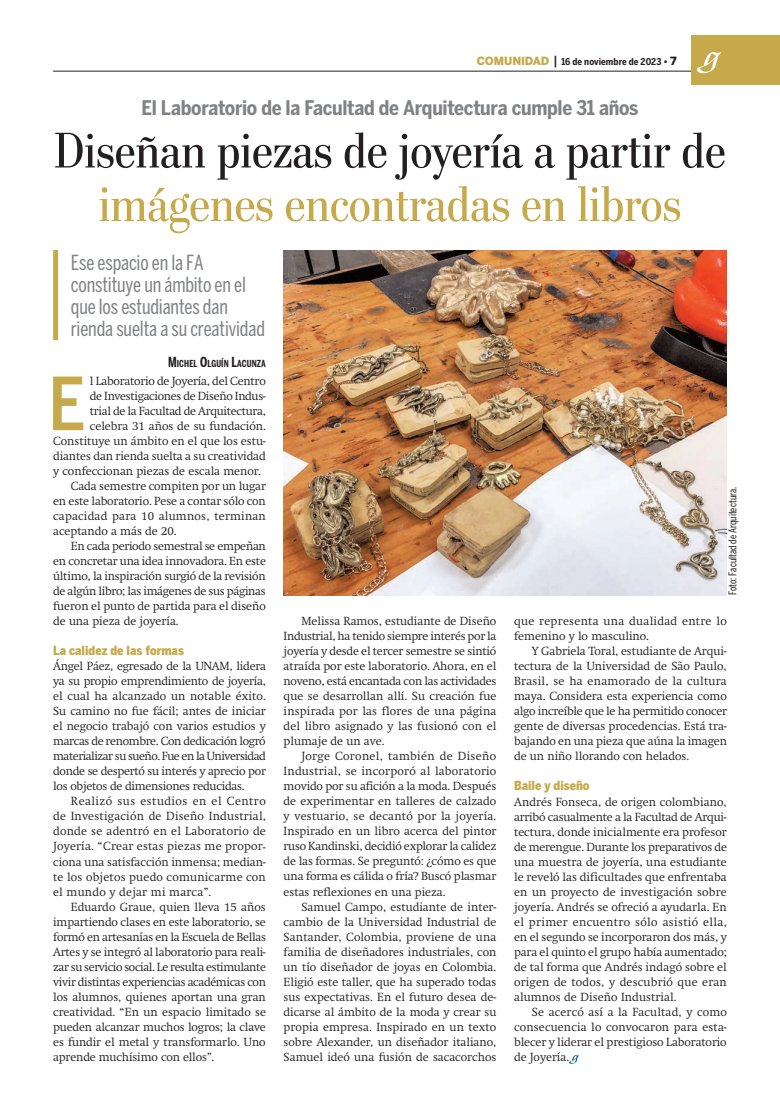
<style>
.page{position:relative;width:780px;height:1117px;background:#fff}
.page>*{position:absolute;margin:0;border:0;box-sizing:border-box;transform-origin:0 0}
.t1{font:500 72.38px "Benton Sans Cond";color:#c5a94a}
.t2{font:50px "Stilson";color:#231f20}
.t3{font:50px "Stilson";color:#c5a94a}
.t4{font:20.62px/21.9px "Benton Sans Comp";letter-spacing:-.01em;color:#808285}
.t5{font:700 20px "Benton Sans Cond";letter-spacing:-.015em;color:#808285}
.t6{font:900 12.5px "Benton Sans Cond";color:#c5a94a}
.t7{font:300 11.62px/15px "Swift";letter-spacing:-.005em;color:#231f20;text-align:justify}
.t8{font:300 11.62px "Swift";letter-spacing:-.025em;color:#231f20}
.t9{font:300 11.62px/15px "Swift";letter-spacing:.025em;color:#231f20}
.t10{font:300 11.62px "Swift";letter-spacing:.02em;color:#231f20}
.t11{font:10.62px "Benton Sans Comp";color:#231f20}
.t12{font:700 9.62px "Benton Sans Comp";letter-spacing:.01em;color:#231f20}
.t13{font:700 9.38px "Benton Sans Cond";letter-spacing:.01em;color:#231f20}
.s1{font-family:"Benton Sans";font-weight:900;font-size:11.25px;color:#c5a94a}
.s2{font-weight:500;font-size:12.5px}
.s3{font-family:"Benton Sans";font-weight:900}
.s4{font-family:"Benton Sans";font-weight:900;font-size:11.25px}
.s5{font-size:13.75px}
</style>
<div class="page">
<hr style="left:53px;top:71px;width:673px;height:1px;background:#231f20">
<div style="left:691px;top:35px;width:88px;height:50px;background:#c5a94a"></div>
<svg style="left:696px;top:52px;width:26px;height:21px"></svg>
<img style="left:283px;top:250px;width:443px;height:345px">
<div style="left:53px;top:250px;width:5px;height:90px;background:#c5a94a"></div>
<svg style="left:569px;top:1055px;width:10px;height:8px"></svg>
<p class="t13" style="left:477px;top:56px;width:201px"><span class="s1">COMUNIDAD</span> <span class="s2">|</span> 16 de noviembre de 2023 <span class="s3">•</span> <span class="s4">7</span></p>
<h3 class="t5" style="left:142px;top:96px;width:498px">El Laboratorio de la Facultad de Arquitectura cumple 31 años</h3>
<h2 class="t2" style="left:54px;top:121px;width:672px">Diseñan piezas de joyería a partir de</h2>
<h2 class="t3" style="left:99px;top:175px;width:584px">imágenes encontradas en libros</h2>
<h3 class="t4" style="left:71px;top:251px;width:195px">Ese espacio en la FA constituye un ámbito en el que los estudiantes dan rienda suelta a su creatividad</h3>
<p class="t12" style="left:168px;top:358px;width:99px"><span class="s5">M</span>ICHEL <span class="s5">O</span>LGUÍN <span class="s5">L</span>ACUNZA</p>
<h1 class="t1" style="left:48px;top:361px;width:39px">E</h1>
<p class="t7" style="left:90px;top:373px;width:177px">l Laboratorio de Joyería, del Centro</p>
<p class="t8" style="left:90px;top:389px;width:177px">de Investigaciones de Diseño Indus-</p>
<p class="t7" style="left:90px;top:403px;width:177px">trial de la Facultad de Arquitectura,</p>
<p class="t7" style="left:90px;top:418px;width:177px">celebra 31 años de su fundación.</p>
<p class="t7" style="left:53px;top:433px;width:214px">Constituye un ámbito en el que los estu-</p>
<p class="t7" style="left:53px;top:448px;width:214px">diantes dan rienda suelta a su creatividad</p>
<p class="t7" style="left:53px;top:463px;width:209px">y confeccionan piezas de escala menor.</p>
<p class="t7" style="left:71px;top:478px;width:196px">Cada semestre compiten por un lugar</p>
<p class="t7" style="left:53px;top:493px;width:214px">en este laboratorio. Pese a contar sólo con</p>
<p class="t10" style="left:53px;top:509px;width:214px">capacidad para 10 alumnos, terminan</p>
<p class="t7" style="left:53px;top:523px;width:125px">aceptando a más de 20.</p>
<p class="t7" style="left:71px;top:538px;width:196px">En cada periodo semestral se empeñan</p>
<p class="t7" style="left:53px;top:553px;width:214px">en concretar una idea innovadora. En este</p>
<p class="t7" style="left:53px;top:568px;width:214px">último, la inspiración surgió de la revisión</p>
<p class="t8" style="left:53px;top:584px;width:214px">de algún libro; las imágenes de sus páginas</p>
<p class="t7" style="left:53px;top:598px;width:214px">fueron el punto de partida para el diseño</p>
<p class="t7" style="left:53px;top:613px;width:127px">de una pieza de joyería.</p>
<p class="t6" style="left:53px;top:643px;width:132px">La calidez de las formas</p>
<p class="t7" style="left:53px;top:658px;width:214px">Ángel Páez, egresado de la UNAM, lidera ya su propio emprendimiento de joyería, el cual ha alcanzado un notable éxito.<br>Su camino no fue fácil; antes de iniciar el negocio trabajó con varios estudios y marcas de renombre. Con dedicación logró materializar su sueño. Fue en la Universidad donde se despertó su interés y aprecio por los objetos de dimensiones reducidas.</p>
<p class="t7" style="left:53px;top:793px;width:214px;text-indent:18px">Realizó sus estudios en el Centro de Investigación de Diseño Industrial, donde se adentró en el Laboratorio de Joyería. “Crear estas piezas me propor&shy;ciona una satisfacción inmensa; median&shy;te los objetos puedo comunicarme con el mundo y dejar mi marca”.</p>
<p class="t7" style="left:53px;top:898px;width:214px;text-indent:18px">Eduardo Graue, quien lleva 15 años impartiendo clases en este laboratorio, se formó en artesanías en la Escuela de Bellas Artes y se integró al laboratorio para reali&shy;zar su servicio social. Le resulta estimulante vivir distintas experiencias académicas con los alumnos, quienes aportan una gran creatividad. “En un espacio limitado se pueden alcanzar muchos logros; la clave es fundir el metal y transformarlo. Uno aprende muchísimo con ellos”.</p>
<p class="t7" style="left:283px;top:613px;width:214px;text-indent:18px">Melissa Ramos, estudiante de Diseño Industrial, ha tenido siempre interés por la joyería y desde el tercer semestre se sintió atraída por este laboratorio. Ahora, en el noveno, está encantada con las actividades que se desarrollan allí. Su creación fue inspirada por las flores de una página del libro asignado y las fusionó con el plumaje de un ave.</p>
<p class="t7" style="left:283px;top:748px;width:214px;text-indent:18px">Jorge Coronel, también de Diseño Industrial, se incorporó al laboratorio movido por su afición a la moda. Después de experimentar en talleres de calzado y vestuario, se decantó por la joyería.<br>Inspirado en un libro acerca del pintor ruso Kandinski, decidió explorar la calidez de las formas. Se preguntó: ¿cómo es que una forma es cálida o fría? Buscó plasmar estas reflexiones en una pieza.</p>
<p class="t7" style="left:283px;top:898px;width:214px;text-indent:18px">Samuel Campo, estudiante de inter&shy;cambio de la Universidad Industrial de Santander, Colombia, proviene de una familia de diseñadores industriales, con un tío diseñador de joyas en Colombia.<br>Eligió este taller, que ha superado todas sus expectativas. En el futuro desea de&shy;dicarse al ámbito de la moda y crear su propia empresa. Inspirado en un texto sobre Alexander, un diseñador italiano, Samuel ideó una fusión de sacacorchos</p>
<p class="t11" style="left:726px;top:595px;width:110px;rotate:-90deg">Foto: Facultad de Arquitectura.</p>
<p class="t9" style="left:514px;top:613px;width:214px">que representa una dualidad entre lo femenino y lo masculino.</p>
<p class="t7" style="left:514px;top:643px;width:214px;text-indent:18px">Y Gabriela Toral, estudiante de Arqui&shy;tectura de la Universidad de São Paulo, Brasil, se ha enamorado de la cultura maya. Considera esta experiencia como algo increíble que le ha permitido conocer gente de diversas procedencias. Está tra&shy;bajando en una pieza que aúna la imagen de un niño llorando con helados.</p>
<p class="t6" style="left:514px;top:778px;width:77px">Baile y diseño</p>
<p class="t7" style="left:514px;top:793px;width:214px">Andrés Fonseca, de origen colombiano, arribó casualmente a la Facultad de Arqui&shy;tectura, donde inicialmente era profesor de merengue. Durante los preparativos de una muestra de joyería, una estudiante le reveló las dificultades que enfrentaba en un proyecto de investigación sobre joyería. Andrés se ofreció a ayudarla. En el primer encuentro sólo asistió ella, en el segundo se incorporaron dos más, y para el quinto el grupo había aumentado; de tal forma que Andrés indagó sobre el origen de todos, y descubrió que eran alumnos de Diseño Industrial.</p>
<p class="t7" style="left:514px;top:1003px;width:214px;text-indent:18px">Se acercó así a la Facultad, y como consecuencia lo convocaron para esta&shy;blecer y liderar el prestigioso Laboratorio de Joyería.</p>
</div>
